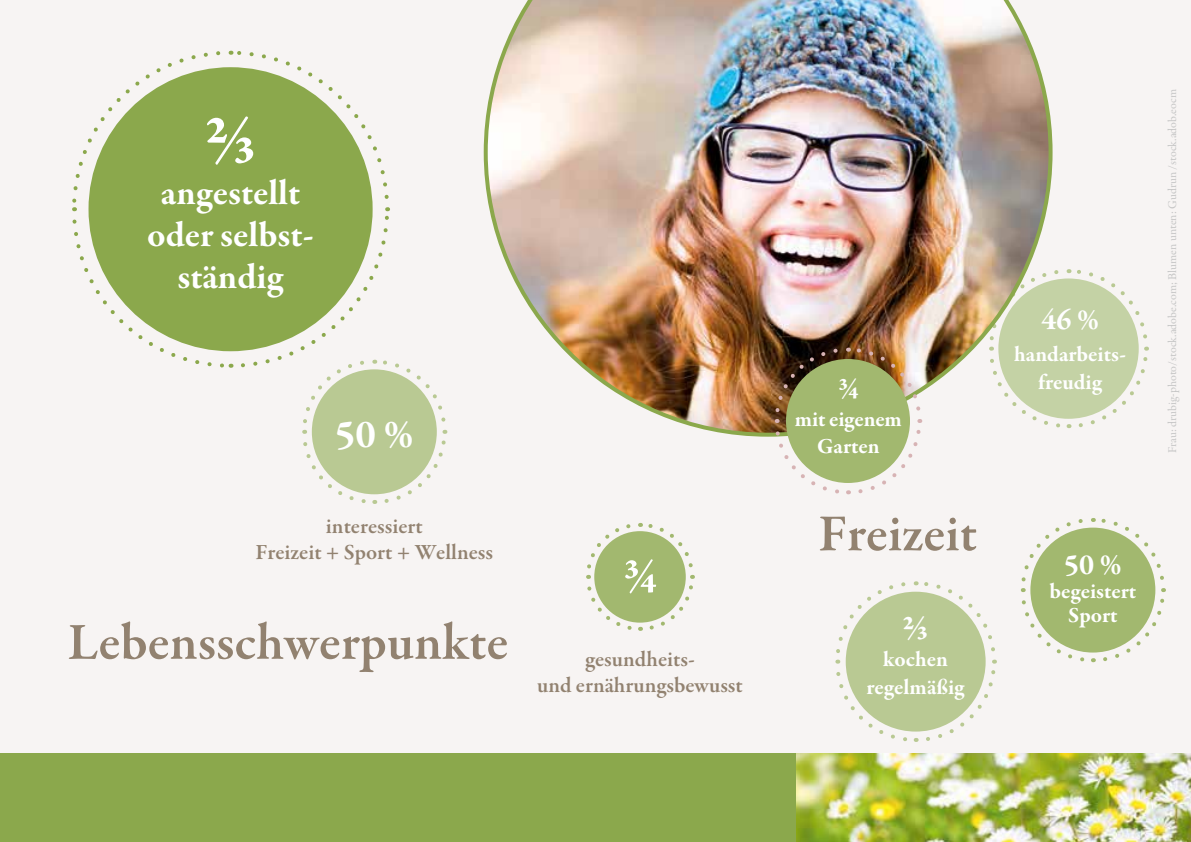
<style>
.page{position:relative;width:1191px;height:842px;background:#fff}
.page>*{position:absolute;margin:0;border:0;box-sizing:border-box;transform-origin:0 0}
.t1{font:700 72px "Garamond Premr Pro";color:#fff}
.t2{font:600 52.8px "Garamond Premr Pro";color:#928270}
.t3{font:700 51px "Garamond Premr Pro";color:#fff}
.t4{font:700 40.8px "Garamond Premr Pro";color:#fff}
.t5{font:700 36px/42px "Garamond Premr Pro";color:#fff;text-align:center}
.t6{font:700 31px "Garamond Premr Pro";color:#fff}
.t7{font:700 30px "Garamond Premr Pro";color:#fff}
.t8{font:600 22px/26px "Garamond Premr Pro";color:#928270;text-align:center}
.t9{font:700 22px/27.6px "Garamond Premr Pro";color:#fff;text-align:center}
.t10{font:12px "Garamond Premr Pro";color:#c6c6c6}
</style>
<div class="page">
<div style="left:0;top:0;width:1191px;height:839px;background:#f7f4f3"></div>
<svg style="left:230px;top:50px;width:159px;height:151px"></svg>
<svg style="left:72px;top:51px;width:149px;height:160px"></svg>
<svg style="left:72px;top:219px;width:159px;height:149px"></svg>
<div style="left:88px;top:67px;width:284px;height:284px;background:#8ba84c;border-radius:50%"></div>
<svg style="left:1100px;top:588px;width:66px;height:74px"></svg>
<svg style="left:1092px;top:518px;width:72px;height:64px"></svg>
<svg style="left:1020px;top:519px;width:65px;height:73px"></svg>
<svg style="left:1021px;top:600px;width:72px;height:63px"></svg>
<div style="left:1030px;top:528px;width:125px;height:124px;background:#a2b86f;border-radius:50%"></div>
<svg style="left:1054px;top:269px;width:95px;height:160px"></svg>
<div style="left:998px;top:278px;width:140px;height:141px;background:#c4d2a5;border-radius:50%"></div>
<svg style="left:835px;top:581px;width:162px;height:161px"></svg>
<div style="left:845px;top:592px;width:140px;height:139px;background:#b9c993;border-radius:50%"></div>
<svg style="left:586px;top:523px;width:109px;height:108px"></svg>
<div style="left:594px;top:531px;width:92px;height:92px;background:#a2b86f;border-radius:50%"></div>
<svg style="left:238px;top:207px;width:210px;height:297px"></svg>
<div style="left:312px;top:369px;width:125px;height:125px;background:#b9c993;border-radius:50%"></div>
<img style="left:484px;top:0;width:568px;height:437px">
<svg style="left:856px;top:419px;width:67px;height:75px"></svg>
<img style="left:848px;top:346px;width:75px;height:67px">
<svg style="left:772px;top:346px;width:68px;height:77px;background:#432916"></svg>
<svg style="left:773px;top:429px;width:76px;height:66px"></svg>
<div style="left:786px;top:359px;width:124px;height:124px;background:#a2b86f;border-radius:50%"></div>
<div style="left:0;top:753px;width:1191px;height:89px;background:#8ba84c"></div>
<img style="left:796px;top:753px;width:395px;height:89px">
<h1 class="t1" style="left:205px;top:96px;width:52px">⅔</h1>
<h3 class="t5" style="left:147px;top:172px;width:168px">angestellt oder selbst&shy;ständig</h3>
<h3 class="t4" style="left:335px;top:409px;width:80px">50 %</h3>
<h3 class="t8" style="left:255px;top:514px;width:239px">interessiert<br>Freizeit + Sport + Wellness</h3>
<h2 class="t2" style="left:67px;top:610px;width:442px">Lebensschwerpunkte</h2>
<h3 class="t3" style="left:623px;top:544px;width:34px">¾</h3>
<h3 class="t8" style="left:537px;top:646px;width:207px">gesundheits-<br>und ernährungsbewusst</h3>
<h3 class="t6" style="left:838px;top:369px;width:21px">¾</h3>
<h3 class="t9" style="left:795px;top:405px;width:109px">mit eigenem<br>Garten</h3>
<h2 class="t2" style="left:818px;top:502px;width:160px">Freizeit</h2>
<h3 class="t5" style="left:903px;top:607px;width:27px">⅔</h3>
<h3 class="t9" style="left:866px;top:646px;width:100px">kochen regelmäßig</h3>
<h3 class="t7" style="left:1041px;top:301px;width:59px">46 %</h3>
<h3 class="t9" style="left:1014px;top:340px;width:113px">handarbeits&shy;freudig</h3>
<p class="t10" style="left:1165px;top:453px;width:365px;rotate:-90deg">Frau: drubig-photo/stock.adobe.com; Blumen unten: Gudrun /stock.adob.eocm</p>
<h3 class="t7" style="left:1064px;top:546px;width:59px">50 %</h3>
<h3 class="t9" style="left:1049px;top:580px;width:88px;line-height:24px">begeistert<br>Sport</h3>
</div>
